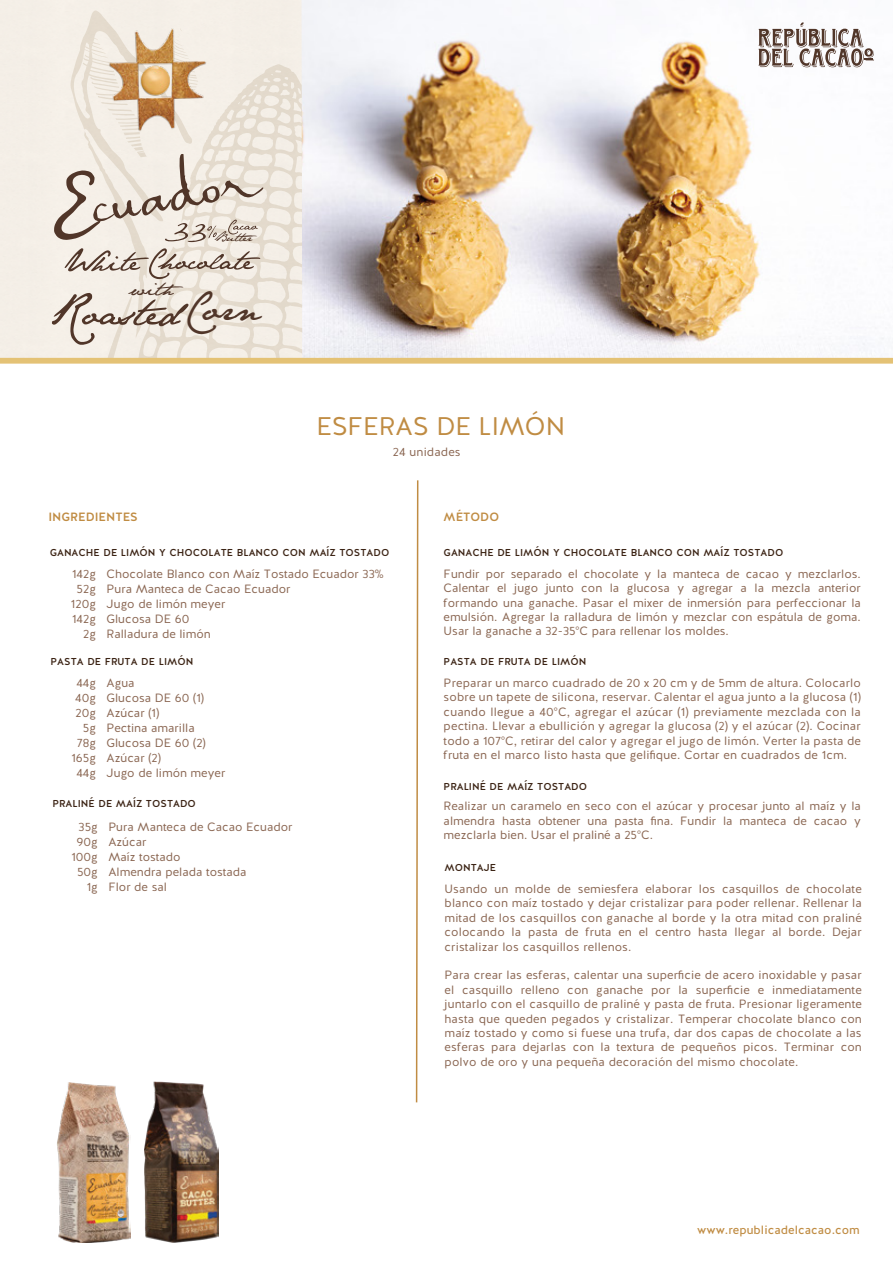
<style>
.page{position:relative;width:893px;height:1263px;background:#fff}
.page>*{position:absolute;margin:0;border:0;box-sizing:border-box;transform-origin:0 0}
.t1{font:36px "Jane Austen";color:#513629}
.t2{font:25.5px "Halis R S Book";color:#c08c43}
.t3{font:18px "Jane Austen";color:#513629}
.t4{font:12px/15px "Halis R";color:#8a6652;text-align:justify}
.t5{font:12px "Halis R S Regular";color:#3c2415}
.t6{font:12px "Halis R";color:#c08c43}
.t7{font:12px "Halis R S Medium";color:#c08c43}
.t8{font:11.25px "Jane Austen";color:#513629}
</style>
<div class="page">
<img style="left:302px;top:0;width:591px;height:358px">
<svg style="left:264px;top:64px;width:38px;height:294px;background:#ede6dc"></svg>
<svg style="left:415px;top:480px;width:4px;height:623px"></svg>
<img style="left:57px;top:1082px;width:73px;height:161px">
<img style="left:144px;top:1082px;width:75px;height:161px">
<svg style="left:758px;top:22px;width:116px;height:45px"></svg>
<svg style="left:52px;top:10px;width:212px;height:348px;background:#e5dbcf"></svg>
<div style="left:0;top:358px;width:893px;height:6px;background:#e4c275"></div>
<p class="t8" style="left:213px;top:230px;width:45px">Butter</p>
<h3 class="t3" style="left:129px;top:278px;width:56px">with</h3>
<h1 class="t1" style="left:184px;top:287px;width:77px">Corn</h1>
<h2 class="t2" style="left:316px;top:410px;width:250px">ESFERAS DE LIMÓN</h2>
<p class="t4" style="left:393px;top:444px;width:69px">24 unidades</p>
<p class="t7" style="left:48px;top:509px;width:91px">INGREDIENTES</p>
<p class="t7" style="left:444px;top:509px;width:57px">MÉTODO</p>
<p class="t5" style="left:50px;top:544px;width:341px">GANACHE DE LIMÓN Y CHOCOLATE BLANCO CON MAÍZ TOSTADO</p>
<p class="t5" style="left:444px;top:544px;width:341px">GANACHE DE LIMÓN Y CHOCOLATE BLANCO CON MAÍZ TOSTADO</p>
<p class="t4" style="left:444px;top:567px;width:419px;line-height:14.4px">Fundir por separado el chocolate y la manteca de cacao y mezclarlos.<br>Calentar el jugo junto con la glucosa y agregar a la mezcla anterior formando una ganache. Pasar el mixer de inmersión para perfeccionar la emulsión. Agregar la ralladura de limón y mezclar con espátula de goma.<br>Usar la ganache a 32-35°C para rellenar los moldes.</p>
<p class="t5" style="left:444px;top:653px;width:144px">PASTA DE FRUTA DE LIMÓN</p>
<p class="t4" style="left:444px;top:676px;width:419px;line-height:14.4px">Preparar un marco cuadrado de 20 x 20 cm y de 5mm de altura. Colocarlo sobre un tapete de silicona, reservar. Calentar el agua junto a la glucosa (1) cuando llegue a 40°C, agregar el azúcar (1) previamente mezclada con la pectina. Llevar a ebullición y agregar la glucosa (2) y el azúcar (2). Cocinar todo a 107°C, retirar del calor y agregar el jugo de limón. Verter la pasta de fruta en el marco listo hasta que gelifique. Cortar en cuadrados de 1cm.</p>
<p class="t4" style="left:107px;top:566px;width:279px;text-align:left">Chocolate Blanco con Maíz Tostado Ecuador 33%<br>Pura Manteca de Cacao Ecuador<br>Jugo de limón meyer<br>Glucosa DE 60<br>Ralladura de limón</p>
<p class="t4" style="left:71px;top:566px;width:26px;text-align:right">142g<br>52g<br>120g<br>142g<br>2g</p>
<p class="t5" style="left:51px;top:653px;width:144px">PASTA DE FRUTA DE LIMÓN</p>
<p class="t4" style="left:107px;top:675px;width:120px;text-align:left">Agua<br>Glucosa DE 60 (1)<br>Azúcar (1)<br>Pectina amarilla<br>Glucosa DE 60 (2)<br>Azúcar (2)<br>Jugo de limón meyer</p>
<p class="t4" style="left:71px;top:675px;width:26px;text-align:right">44g<br>40g<br>20g<br>5g<br>78g<br>165g<br>44g</p>
<p class="t5" style="left:52px;top:795px;width:145px">PRALINÉ DE MAÍZ TOSTADO</p>
<p class="t4" style="left:108px;top:820px;width:186px;text-align:left">Pura Manteca de Cacao Ecuador<br>Azúcar<br>Maíz tostado<br>Almendra pelada tostada<br>Flor de sal</p>
<p class="t5" style="left:444px;top:778px;width:145px">PRALINÉ DE MAÍZ TOSTADO</p>
<p class="t4" style="left:444px;top:799px;width:419px;line-height:14.4px">Realizar un caramelo en seco con el azúcar y procesar junto al maíz y la almendra hasta obtener una pasta fina. Fundir la manteca de cacao y mezclarla bien. Usar el praliné a 25°C.</p>
<p class="t4" style="left:71px;top:820px;width:28px;text-align:right">35g<br>90g<br>100g<br>50g<br>1g</p>
<p class="t5" style="left:445px;top:859px;width:53px">MONTAJE</p>
<p class="t4" style="left:445px;top:882px;width:419px;line-height:14.4px">Usando un molde de semiesfera elaborar los casquillos de chocolate blanco con maíz tostado y dejar cristalizar para poder rellenar. Rellenar la mitad de los casquillos con ganache al borde y la otra mitad con praliné colocando la pasta de fruta en el centro hasta llegar al borde. Dejar cristalizar los casquillos rellenos.</p>
<p class="t4" style="left:445px;top:968px;width:419px;line-height:14.4px">Para crear las esferas, calentar una superficie de acero inoxidable y pasar el casquillo relleno con ganache por la superficie e inmediatamente juntarlo con el casquillo de praliné y pasta de fruta. Presionar ligeramente hasta que queden pegados y cristalizar. Temperar chocolate blanco con maíz tostado y como si fuese una trufa, dar dos capas de chocolate a las esferas para dejarlas con la textura de pequeños picos. Terminar con polvo de oro y una pequeña decoración del mismo chocolate.</p>
<p class="t6" style="left:697px;top:1222px;width:164px">www.republicadelcacao.com</p>
</div>
